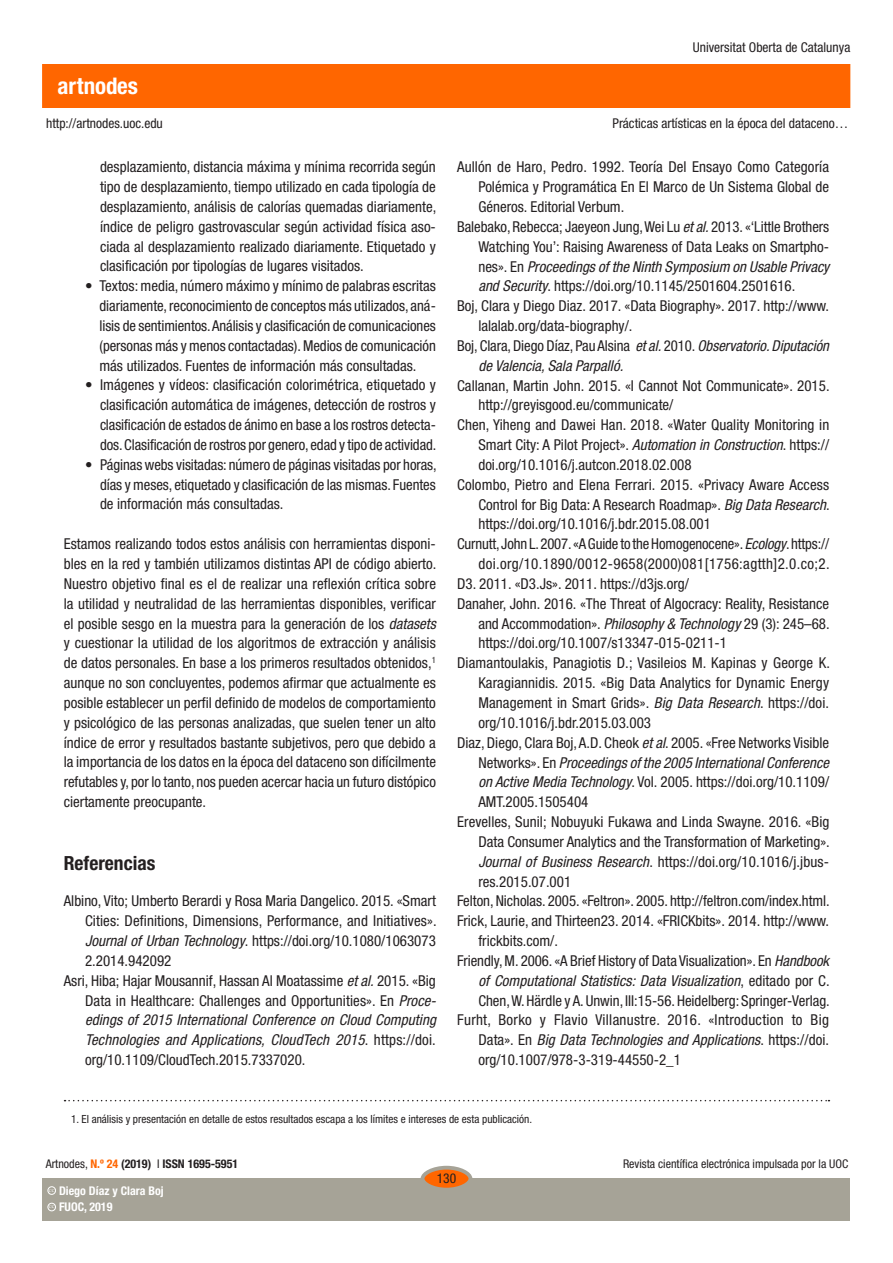
<style>
.page{position:relative;width:893px;height:1263px;background:#fff}
.page>*{position:absolute;margin:0;border:0;box-sizing:border-box;transform-origin:0 0}
.t1{font:700 condensed 22.95px "Helvetica Neue LT Std";color:#fff}
.SUBTITOLS{font:700 condensed 19.5px "Helvetica Neue LT Std";color:#231f20}
.BIBLIOGRAFIA{font:condensed 15px/19.8px "Helvetica Neue LT Std";color:#231f20;text-align:justify}
.text_general{font:condensed 15px/19.8px "Helvetica Neue LT Std";color:#231f20;text-align:justify}
.text_general_primerp{font:condensed 15px/19.8px "Helvetica Neue LT Std";color:#231f20;text-align:justify}
.BIBLIOGRAFIA-2{font:italic condensed 15px/19.8px "Helvetica Neue LT Std";color:#231f20}
.t2{font:condensed 13.5px "Helvetica Neue LT Std";color:#231f20}
.t3{font:condensed 12px "Helvetica Neue LT Std";color:#231f20}
.t4{font:700 condensed 12px "Helvetica Neue LT Std";color:#231f20}
.t5{font:700 condensed 12px "Helvetica Neue LT Std";color:#fff}
._04_NOTAS1{font:condensed 11.25px "Helvetica Neue LT Std";color:#231f20}
.t6{font:600 3.9px "Adobe Caslon Pro";color:#fff}
.s1{font-style:italic}
.s2{font-style:normal}
.s3{font-weight:400}
.s4{color:#f60}
</style>
<div class="page">
<div style="left:43px;top:65px;width:807px;height:42px;background:#f60"></div>
<div style="left:43px;top:1178px;width:807px;height:42px;background:#a6a397"></div>
<div style="left:422px;top:1168px;width:48px;height:21px;background:#f60;border-radius:50%"></div>
<div style="left:421px;top:1166px;width:51px;height:25px;border:4px solid #a6a397;border-radius:50%"></div>
<div style="left:48px;top:1203px;width:8px;height:8px;border:1px solid #fff;border-radius:50%"></div>
<div style="left:48px;top:1186px;width:8px;height:8px;border:1px solid #fff;border-radius:50%"></div>
<svg style="left:65px;top:1100px;width:764px;height:1px"></svg>
<h1 class="t1" style="left:58px;top:72px;width:82px">artnodes</h1>
<p class="t2" style="left:46px;top:115px;width:118px">http://artnodes.uoc.edu</p>
<p class="text_general" style="left:100px;top:157px;width:338px">desplazamiento, distancia máxima y mínima recorrida según tipo de desplazamiento, tiempo utilizado en cada tipología de desplazamiento, análisis de calorías quemadas diariamente, índice de peligro gastrovascular según actividad física aso&shy;ciada al desplazamiento realizado diariamente. Etiquetado y clasificación por tipologías de lugares visitados.</p>
<p class="text_general" style="left:99px;top:276px;width:338px;text-indent:-14px">• Textos: media, número máximo y mínimo de palabras escritas diariamente, reconocimiento de conceptos más utilizados, aná&shy;lisis de sentimientos. Análisis y clasificación de comunicaciones (personas más y menos contactadas). Medios de comunicación más utilizados. Fuentes de información más consultadas.</p>
<p class="text_general" style="left:100px;top:375px;width:338px;text-indent:-15px">• Imágenes y vídeos: clasificación colorimétrica, etiquetado y clasificación automática de imágenes, detección de rostros y clasificación de estados de ánimo en base a los rostros detecta&shy;dos. Clasificación de rostros por genero, edad y tipo de actividad.</p>
<p class="text_general" style="left:100px;top:454px;width:338px;text-indent:-15px">• Páginas webs visitadas: número de páginas visitadas por horas, días y meses, etiquetado y clasificación de las mismas. Fuentes de información más consultadas.</p>
<p class="text_general_primerp" style="left:64px;top:534px;width:374px">Estamos realizando todos estos análisis con herramientas disponi&shy;bles en la red y también utilizamos distintas API de código abierto.<br>Nuestro objetivo final es el de realizar una reflexión crítica sobre la utilidad y neutralidad de las herramientas disponibles, verificar el posible sesgo en la muestra para la generación de los <span class="s1">datasets </span>y cuestionar la utilidad de los algoritmos de extracción y análisis de datos personales. En base a los primeros resultados obtenidos,<sup>1 </sup>aunque no son concluyentes, podemos afirmar que actualmente es posible establecer un perfil definido de modelos de comportamiento y psicológico de las personas analizadas, que suelen tener un alto índice de error y resultados bastante subjetivos, pero que debido a la importancia de los datos en la época del dataceno son difícilmente refutables y, por lo tanto, nos pueden acercar hacia un futuro distópico ciertamente preocupante.</p>
<p class="SUBTITOLS" style="left:64px;top:851px;width:93px">Referencias</p>
<p class="BIBLIOGRAFIA" style="left:85px;top:891px;width:353px;text-indent:-21px">Albino, Vito; Umberto Berardi y Rosa Maria Dangelico. 2015. «Smart Cities: Definitions, Dimensions, Performance, and Initiatives».<br><span class="s1">Journal of Urban Technology</span>. https://doi.org/10.1080/1063073<br>2.2014.942092</p>
<p class="BIBLIOGRAFIA" style="left:85px;top:970px;width:353px;text-indent:-21px">Asri, Hiba; Hajar Mousannif, Hassan Al Moatassime <span class="s1">et al.</span> 2015. «Big Data in Healthcare: Challenges and Opportunities». En <span class="s1">Proce&shy;edings of 2015 International Conference on Cloud Computing Technologies and Applications, CloudTech 2015</span>. https://doi. org/10.1109/CloudTech.2015.7337020.</p>
<p class="t2" style="left:693px;top:40px;width:159px">Universitat Oberta de Catalunya</p>
<p class="t2" style="left:612px;top:115px;width:237px">Prácticas artísticas en la época del dataceno…</p>
<p class="BIBLIOGRAFIA" style="left:478px;top:157px;width:352px;text-indent:-21px">Aullón de Haro, Pedro. 1992. Teoría Del Ensayo Como Categoría Polémica y Programática En El Marco de Un Sistema Global de Géneros. Editorial Verbum.</p>
<p class="BIBLIOGRAFIA" style="left:478px;top:216px;width:352px;text-indent:-21px">Balebako, Rebecca; Jaeyeon Jung, Wei Lu <span class="s1">et al.</span> 2013. «‘Little Brothers Watching You’: Raising Awareness of Data Leaks on Smartpho&shy;nes». En <span class="s1">Proceedings of the Ninth Symposium on Usable Privacy and Security</span>. https://doi.org/10.1145/2501604.2501616.</p>
<p class="BIBLIOGRAFIA" style="left:478px;top:296px;width:352px;text-indent:-21px">Boj, Clara y Diego Diaz. 2017. «Data Biography». 2017. http://www. lalalab.org/data-biography/.</p>
<p class="BIBLIOGRAFIA-2" style="left:478px;top:336px;width:352px;text-indent:-21px"><span class="s2">Boj, Clara, Diego Díaz, Pau Alsina</span> et al. <span class="s2">2010.</span> Observatorio. Diputación de Valencia, Sala Parpalló.</p>
<p class="BIBLIOGRAFIA" style="left:478px;top:375px;width:353px;text-indent:-21px">Callanan, Martin John. 2015. «I Cannot Not Communicate». 2015. http://greyisgood.eu/communicate/</p>
<p class="BIBLIOGRAFIA" style="left:478px;top:415px;width:352px;text-indent:-21px">Chen, Yiheng and Dawei Han. 2018. «Water Quality Monitoring in Smart City: A Pilot Project». <span class="s1">Automation in Construction</span>. https:// doi.org/10.1016/j.autcon.2018.02.008</p>
<p class="BIBLIOGRAFIA" style="left:478px;top:474px;width:353px;text-indent:-21px">Colombo, Pietro and Elena Ferrari. 2015. «Privacy Aware Access Control for Big Data: A Research Roadmap». <span class="s1">Big Data Research</span>. https://doi.org/10.1016/j.bdr.2015.08.001</p>
<p class="BIBLIOGRAFIA" style="left:457px;top:534px;width:374px;text-align:right">Curnutt, John L. 2007. «A Guide to the Homogenocene». <span class="s1">Ecology</span>. https:// doi.org/10.1890/0012-9658(2000)081[1756:agtth]2.0.co;2.</p>
<p class="BIBLIOGRAFIA" style="left:457px;top:574px;width:233px">D3. 2011. «D3.Js». 2011. https://d3js.org/</p>
<p class="BIBLIOGRAFIA" style="left:478px;top:593px;width:353px;text-indent:-21px">Danaher, John. 2016. «The Threat of Algocracy: Reality, Resistance and Accommodation». <span class="s1">Philosophy &amp; Technology</span> 29 (3): 245–68. https://doi.org/10.1007/s13347-015-0211-1</p>
<p class="BIBLIOGRAFIA" style="left:478px;top:653px;width:353px;text-indent:-21px">Diamantoulakis, Panagiotis D.; Vasileios M. Kapinas y George K.<br>Karagiannidis. 2015. «Big Data Analytics for Dynamic Energy Management in Smart Grids». <span class="s1">Big Data Research</span>. https://doi. org/10.1016/j.bdr.2015.03.003</p>
<p class="BIBLIOGRAFIA" style="left:478px;top:732px;width:352px;text-indent:-21px">Diaz, Diego, Clara Boj, A.D. Cheok <span class="s1">et al</span>. 2005. «Free Networks Visible Networks». En <span class="s1">Proceedings of the 2005 International Conference on Active Media Technology</span>. Vol. 2005. https://doi.org/10.1109/ AMT.2005.1505404</p>
<p class="BIBLIOGRAFIA" style="left:478px;top:812px;width:353px;text-indent:-21px">Erevelles, Sunil; Nobuyuki Fukawa and Linda Swayne. 2016. «Big Data Consumer Analytics and the Transformation of Marketing».<br><span class="s1">Journal of Business Research</span>. https://doi.org/10.1016/j.jbus&shy;res.2015.07.001</p>
<p class="BIBLIOGRAFIA" style="left:457px;top:891px;width:374px">Felton, Nicholas. 2005. «Feltron». 2005. http://feltron.com/index.html.</p>
<p class="BIBLIOGRAFIA" style="left:478px;top:911px;width:352px;text-indent:-21px">Frick, Laurie, and Thirteen23. 2014. «FRICKbits». 2014. http://www. frickbits.com/.</p>
<p class="BIBLIOGRAFIA" style="left:478px;top:951px;width:353px;text-indent:-21px">Friendly, M. 2006. «A Brief History of Data Visualization». En <span class="s1">Handbook of Computational Statistics: Data Visualization</span>, editado por C.<br>Chen, W. Härdle y A. Unwin, III:15-56. Heidelberg: Springer-Verlag.</p>
<p class="BIBLIOGRAFIA" style="left:478px;top:1010px;width:352px;text-indent:-21px">Furht, Borko y Flavio Villanustre. 2016. «Introduction to Big Data». En <span class="s1">Big Data Technologies and Applications</span>. https://doi. org/10.1007/978-3-319-44550-2_1</p>
<p class="_04_NOTAS1" style="left:71px;top:1112px;width:462px">1. El análisis y presentación en detalle de estos resultados escapa a los límites e intereses de esta publicación.</p>
<p class="t4" style="left:46px;top:1157px;width:194px"><span class="s3">Artnodes,</span> <span class="s4">N.º 24</span> (2019) <span class="s3">I</span> ISSN 1695-5951</p>
<p class="t6" style="left:49px;top:1205px;width:7px">CC</p>
<p class="t5" style="left:59px;top:1200px;width:55px">FUOC, 2019</p>
<p class="t5" style="left:59px;top:1183px;width:106px">Diego Díaz y Clara Boj</p>
<p class="t6" style="left:49px;top:1188px;width:7px">CC</p>
<p class="t2" style="left:437px;top:1171px;width:21px">130</p>
<p class="t3" style="left:623px;top:1157px;width:227px">Revista científica electrónica impulsada por la UOC</p>
</div>
